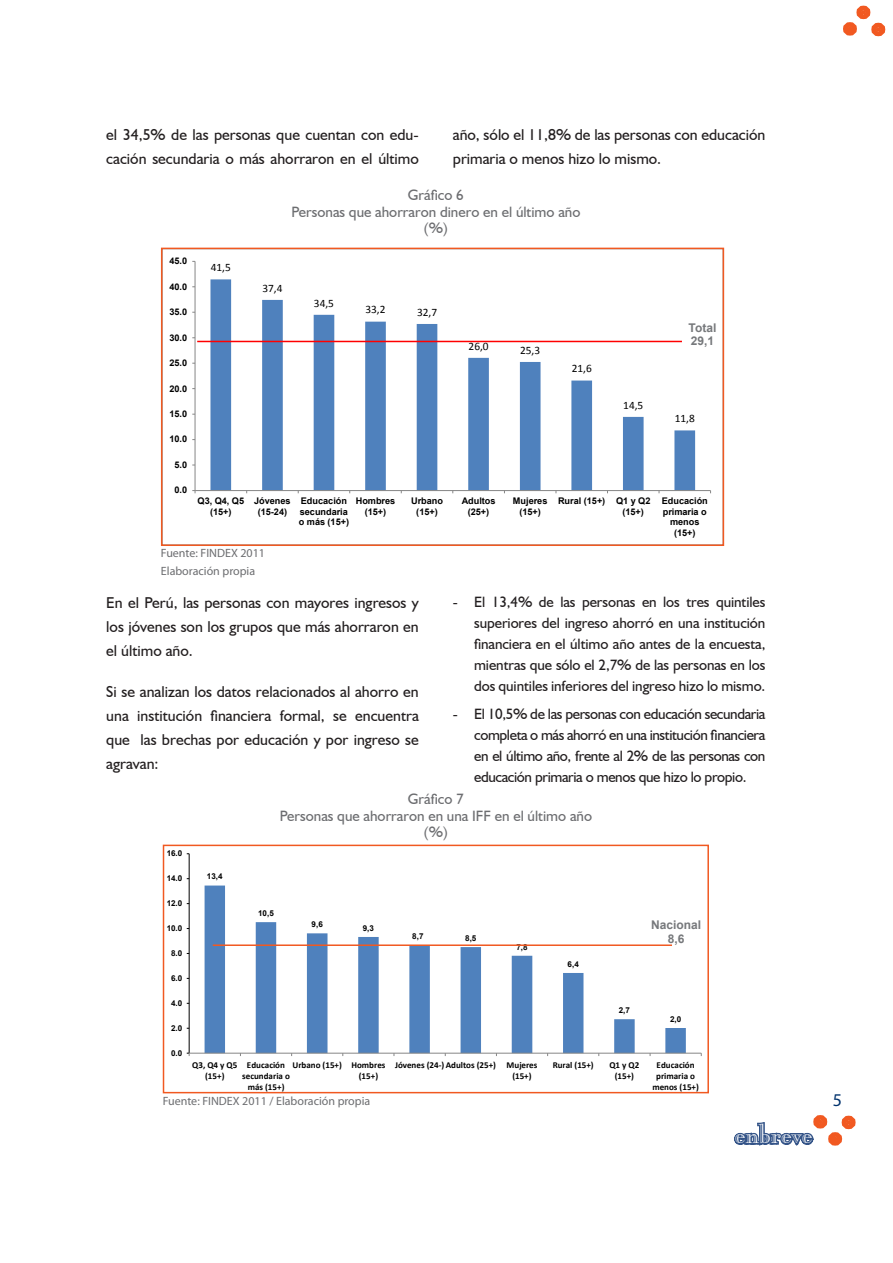
<style>
.page{position:relative;width:893px;height:1263px;background:#fff}
.page>*{position:absolute;margin:0;border:0;box-sizing:border-box;transform-origin:0 0}
.t1{font:27px "Caslon Openface BT";color:#fff}
.t2{font:18px "Myriad Pro";color:#00326d}
.TEXTO{font:15.75px/24px "Humanist 521 BT";color:#231f20}
.texto_numerado{font:15px/21px "Humanist 521 BT";letter-spacing:-.015em;color:#231f20;text-align:justify}
.TÍTULO_GRÁFICOS{font:15px/16.5px "Humanist 521 BT";color:#6c6d70;text-align:center}
.FUENTE{font:12px "Myriad Pro";color:#6c6d70}
.titulo_principal{font:700 12px/13.5px "Arial";color:#76787b}
.t3{font:11.4px "Calibri";color:#000}
.t4{font:700 9.15px/10.5px "Arial";letter-spacing:-.005em;color:#000;text-align:center}
.t5{font:700 9px/11.1px "Calibri";color:#000;text-align:center}
.t6{font:700 8.1px "Arial";letter-spacing:-.005em;color:#000}
</style>
<div class="page">
<div style="left:871px;top:23px;width:14px;height:13px;border:9px solid #f15921;border-radius:50%"></div>
<div style="left:856px;top:6px;width:14px;height:13px;border:9px solid #f15921;border-radius:50%"></div>
<div style="left:843px;top:22px;width:14px;height:14px;border:9px solid #f15921;border-radius:50%"></div>
<div style="left:813px;top:1115px;width:14px;height:13px;border:9px solid #f15921;border-radius:50%"></div>
<div style="left:828px;top:1132px;width:14px;height:13px;border:9px solid #f15921;border-radius:50%"></div>
<div style="left:842px;top:1116px;width:13px;height:13px;border:9px solid #f15921;border-radius:50%"></div>
<svg style="left:734px;top:1119px;width:89px;height:27px"></svg>
<svg style="left:163px;top:853px;width:546px;height:241px"></svg>
<svg style="left:210px;top:279px;width:485px;height:211px"></svg>
<hr style="left:195px;top:261px;width:1px;height:230px;background:#868686">
<hr style="left:195px;top:490px;width:516px;height:1px;background:#868686">
<div style="left:161px;top:248px;width:563px;height:298px;border:2px solid #f15921"></div>
<hr style="left:197px;top:341px;width:485px;height:1px;background:#f00">
<hr style="left:213px;top:944px;width:459px;height:2px;background:#f15921">
<div style="left:163px;top:845px;width:546px;height:248px;border:2px solid #f15921"></div>
<p class="TEXTO" style="left:106px;top:122px;width:314px">el 34,5% de las personas que cuentan con edu&shy;cación secundaria o más ahorraron en el último</p>
<p class="TEXTO" style="left:453px;top:122px;width:314px">año, sólo el 11,8% de las personas con educación primaria o menos hizo lo mismo.</p>
<p class="t4" style="left:169px;top:256px;width:19px">45.0</p>
<p class="t4" style="left:169px;top:281px;width:19px">40.0</p>
<p class="t4" style="left:169px;top:307px;width:19px">35.0</p>
<p class="t4" style="left:169px;top:332px;width:19px">30.0</p>
<p class="t4" style="left:169px;top:358px;width:19px">25.0</p>
<p class="t4" style="left:169px;top:383px;width:19px">20.0</p>
<p class="t4" style="left:169px;top:409px;width:19px">15.0</p>
<p class="t4" style="left:169px;top:434px;width:19px">10.0</p>
<p class="t4" style="left:175px;top:460px;width:14px">5.0</p>
<p class="t4" style="left:175px;top:485px;width:14px">0.0</p>
<p class="t3" style="left:211px;top:260px;width:22px">41,5</p>
<p class="TÍTULO_GRÁFICOS" style="left:291px;top:187px;width:291px">Gráfico 6<br>Personas que ahorraron dinero en el último año (%)</p>
<p class="t3" style="left:262px;top:281px;width:22px">37,4</p>
<p class="t3" style="left:314px;top:296px;width:22px">34,5</p>
<p class="t3" style="left:365px;top:302px;width:22px">33,2</p>
<p class="t3" style="left:417px;top:305px;width:22px">32,7</p>
<p class="t3" style="left:469px;top:339px;width:22px">26,0</p>
<p class="t3" style="left:520px;top:343px;width:22px">25,3</p>
<p class="t3" style="left:572px;top:361px;width:22px">21,6</p>
<p class="t3" style="left:623px;top:398px;width:22px">14,5</p>
<p class="titulo_principal" style="left:689px;top:321px;width:29px">Total<br>29,1</p>
<p class="t3" style="left:675px;top:411px;width:22px">11,8</p>
<p class="t4" style="left:198px;top:496px;width:48px">Q3, Q4, Q5 (15+)</p>
<p class="t4" style="left:254px;top:496px;width:38px">Jóvenes (15-24)</p>
<p class="t4" style="left:299px;top:496px;width:52px;text-align:left">Educación secundaria o más (15+)</p>
<p class="t4" style="left:356px;top:496px;width:41px">Hombres (15+)</p>
<p class="t4" style="left:411px;top:496px;width:33px">Urbano (15+)</p>
<p class="t4" style="left:462px;top:496px;width:35px">Adultos (25+)</p>
<p class="t4" style="left:513px;top:496px;width:36px">Mujeres (15+)</p>
<p class="t4" style="left:622px;top:496px;width:30px;text-align:left;text-indent:-64px">Rural (15+) Q1 y Q2 (15+)</p>
<p class="t4" style="left:662px;top:496px;width:48px">Educación primaria o menos (15+)</p>
<p class="FUENTE" style="left:161px;top:546px;width:106px">Fuente: FINDEX 2011</p>
<p class="FUENTE" style="left:161px;top:564px;width:96px">Elaboración propia</p>
<p class="TEXTO" style="left:106px;top:590px;width:314px;text-align:justify">En el Perú, las personas con mayores ingresos y los jóvenes son los grupos que más ahorraron en el último año.</p>
<p class="TEXTO" style="left:106px;top:679px;width:314px;text-align:justify">Si se analizan los datos relacionados al ahorro en una institución financiera formal, se encuentra que las brechas por educación y por ingreso se agravan:</p>
<p class="texto_numerado" style="left:474px;top:591px;width:293px;text-indent:-21px">- El 13,4% de las personas en los tres quintiles superiores del ingreso ahorró en una institución financiera en el último año antes de la encuesta, mientras que sólo el 2,7% de las personas en los dos quintiles inferiores del ingreso hizo lo mismo.</p>
<p class="texto_numerado" style="left:474px;top:703px;width:293px;text-indent:-21px">- El 10,5% de las personas con educación secundaria completa o más ahorró en una institución financiera en el último año, frente al 2% de las personas con educación primaria o menos que hizo lo propio.</p>
<p class="t6" style="left:167px;top:848px;width:17px">16.0</p>
<p class="t6" style="left:167px;top:873px;width:17px">14.0</p>
<p class="t6" style="left:167px;top:897px;width:17px">12.0</p>
<p class="t6" style="left:167px;top:922px;width:17px">10.0</p>
<p class="t6" style="left:171px;top:947px;width:13px">8.0</p>
<p class="t6" style="left:171px;top:972px;width:13px">6.0</p>
<p class="t6" style="left:171px;top:997px;width:13px">4.0</p>
<p class="t6" style="left:171px;top:1022px;width:13px">2.0</p>
<p class="t6" style="left:171px;top:1047px;width:13px">0.0</p>
<p class="t6" style="left:207px;top:871px;width:17px">13,4</p>
<p class="TÍTULO_GRÁFICOS" style="left:280px;top:790px;width:314px">Gráfico 7<br>Personas que ahorraron en una IFF en el último año (%)</p>
<p class="t6" style="left:258px;top:907px;width:17px">10,5</p>
<p class="t6" style="left:312px;top:919px;width:13px">9,6</p>
<p class="t6" style="left:363px;top:922px;width:13px">9,3</p>
<p class="t6" style="left:412px;top:930px;width:13px">8,7</p>
<p class="t6" style="left:465px;top:932px;width:13px">8,5</p>
<p class="t6" style="left:516px;top:941px;width:13px">7,8</p>
<p class="t6" style="left:568px;top:958px;width:13px">6,4</p>
<p class="titulo_principal" style="left:651px;top:918px;width:52px;text-align:center">Nacional<br>8,6</p>
<p class="t6" style="left:619px;top:1004px;width:13px">2,7</p>
<p class="t6" style="left:670px;top:1013px;width:13px">2,0</p>
<p class="t5" style="left:192px;top:1059px;width:47px">Q3, Q4 y Q5 (15+)</p>
<p class="t5" style="left:242px;top:1059px;width:49px">Educación secundaria o más (15+)</p>
<p class="t5" style="left:359px;top:1059px;width:28px;text-align:left;text-indent:-66px">Urbano (15+) Hombres (15+)</p>
<p class="t5" style="left:512px;top:1059px;width:27px;text-align:left;text-indent:-117px">Jóvenes (24-) Adultos (25+) Mujeres (15+)</p>
<p class="t5" style="left:553px;top:1059px;width:43px">Rural (15+)</p>
<p class="t5" style="left:609px;top:1059px;width:31px">Q1 y Q2 (15+)</p>
<p class="t5" style="left:652px;top:1059px;width:48px">Educación primaria o menos (15+)</p>
<p class="FUENTE" style="left:163px;top:1094px;width:209px">Fuente: FINDEX 2011 / Elaboración propia</p>
<h1 class="t1" style="left:735px;top:1117px;width:79px">enbreve</h1>
<p class="t2" style="left:833px;top:1089px;width:11px">5</p>
</div>
